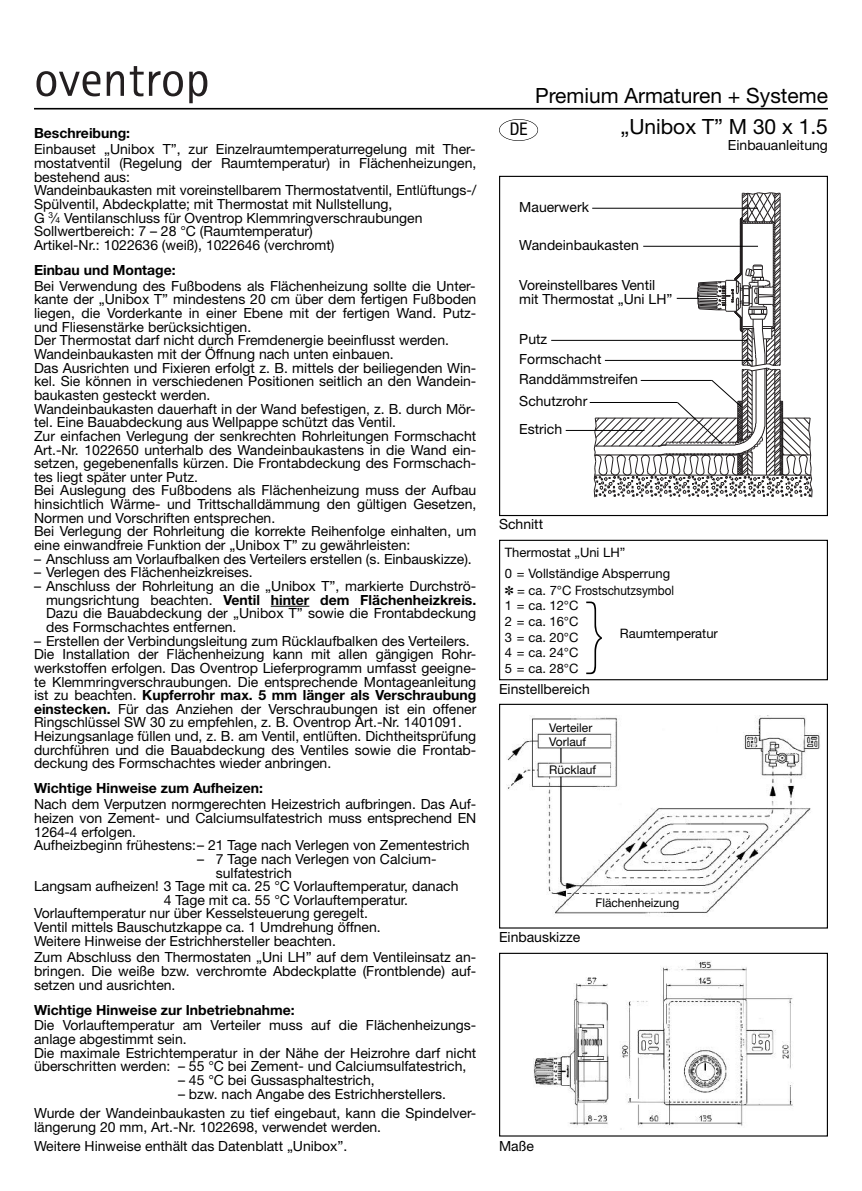
<style>
.page{position:relative;width:862px;height:1191px;background:#fff}
.page>*{position:absolute;margin:0;border:0;box-sizing:border-box;transform-origin:0 0}
.t1{font:200 80px "Helvetica Neue";color:#000}
.t2{font:21px/30.8px "Helvetica Neue";color:#000;text-align:right}
.t3{font:condensed 17.4px "Helvetica Neue";color:#000}
.t4{font:14px/13.6px "Helvetica Neue";color:#000}
.t5{font:700 14px "Helvetica Neue";color:#000}
.t6{font:13px/15.6px "Helvetica Neue";color:#000}
.t7{font:12px/14px "Helvetica Neue";color:#000}
.s1{font-size:8.4px}
.s2{font-weight:700}
.s3{color:#fff}
</style>
<div class="page">
<img style="left:533px;top:960px;width:260px;height:169px">
<div style="left:499px;top:952px;width:329px;height:184px;border:1px solid #000"></div>
<img style="left:507px;top:716px;width:313px;height:199px">
<div style="left:499px;top:704px;width:329px;height:224px;border:1px solid #000"></div>
<hr style="left:271px;top:606px;width:38px;height:1px;background:#000">
<div style="left:499px;top:176px;width:329px;height:340px;border:1px solid #000"></div>
<hr style="left:592px;top:208px;width:166px;height:1px;background:#000">
<hr style="left:551px;top:340px;width:196px;height:1px;background:#000">
<hr style="left:566px;top:430px;width:78px;height:1px;background:#000">
<hr style="left:590px;top:402px;width:87px;height:1px;background:#000">
<svg style="left:593px;top:192px;width:220px;height:305px"></svg>
<div style="left:499px;top:540px;width:329px;height:140px;border:1px solid #000"></div>
<div style="left:499px;top:119px;width:39px;height:22px;border:1px solid #000;border-radius:50%"></div>
<hr style="left:34px;top:108px;width:794px;height:1px;background:#000">
<svg style="left:36px;top:66px;width:171px;height:37px"></svg>
<p class="t5" style="left:34px;top:128px;width:98px">Beschreibung:</p>
<p class="t4" style="left:34px;top:144px;width:444px">Einbauset „Unibox T”, zur Einzelraumtemperaturregelung mit Ther&shy;mostatventil (Regelung der Raumtemperatur) in Flächenheizungen, bestehend aus:<br>Wandeinbaukasten mit voreinstellbarem Thermostatventil, Entlüftungs-/ Spülventil, Abdeckplatte; mit Thermostat mit Nullstellung,<br>G <sup>3</sup>⁄<span class="s1">4</span> Ventilanschluss für Oventrop Klemmringverschraubungen Sollwertbereich: 7 – 28 °C (Raumtemperatur)<br>Artikel-Nr.: 1022636 (weiß), 1022646 (verchromt)</p>
<p class="t5" style="left:34px;top:265px;width:143px">Einbau und Montage:</p>
<p class="t4" style="left:34px;top:280px;width:444px">Bei Verwendung des Fußbodens als Flächenheizung sollte die Unter&shy;kante der „Unibox T” mindestens 20 cm über dem fertigen Fußboden liegen, die Vorderkante in einer Ebene mit der fertigen Wand. Putz&shy;und Fliesenstärke berücksichtigen.<br>Der Thermostat darf nicht durch Fremdenergie beeinflusst werden.<br>Wandeinbaukasten mit der Öffnung nach unten einbauen.<br>Das Ausrichten und Fixieren erfolgt z. B. mittels der beiliegenden Win&shy;kel. Sie können in verschiedenen Positionen seitlich an den Wandein&shy;baukasten gesteckt werden.<br>Wandeinbaukasten dauerhaft in der Wand befestigen, z. B. durch Mör&shy;tel. Eine Bauabdeckung aus Wellpappe schützt das Ventil.<br>Zur einfachen Verlegung der senkrechten Rohrleitungen Formschacht Art.-Nr. 1022650 unterhalb des Wandeinbaukastens in die Wand ein&shy;setzen, gegebenenfalls kürzen. Die Frontabdeckung des Formschach&shy;tes liegt später unter Putz.<br>Bei Auslegung des Fußbodens als Flächenheizung muss der Aufbau hinsichtlich Wärme- und Trittschalldämmung den gültigen Gesetzen, Normen und Vorschriften entsprechen.<br>Bei Verlegung der Rohrleitung die korrekte Reihenfolge einhalten, um eine einwandfreie Funktion der „Unibox T” zu gewährleisten:</p>
<p class="t4" style="left:34px;top:553px;width:439px">– Anschluss am Vorlaufbalken des Verteilers erstellen (s. Einbauskizze).</p>
<p class="t4" style="left:34px;top:567px;width:220px">– Verlegen des Flächenheizkreises.</p>
<p class="t4" style="left:46px;top:580px;width:432px;text-align:justify;text-indent:-12px">– Anschluss der Rohrleitung an die „Unibox T”, markierte Durchströ&shy;mungsrichtung beachten. <span class="s2">Ventil hinter dem Flächenheizkreis.<br></span>Dazu die Bauabdeckung der „Unibox T” sowie die Frontabdeckung des Formschachtes entfernen.</p>
<p class="t4" style="left:34px;top:635px;width:444px">– Erstellen der Verbindungsleitung zum Rücklaufbalken des Verteilers.<br>Die Installation der Flächenheizung kann mit allen gängigen Rohr&shy;werkstoffen erfolgen. Das Oventrop Lieferprogramm umfasst geeigne&shy;te Klemmringverschraubungen. Die entsprechende Montageanleitung ist zu beachten. <span class="s2">Kupferrohr max. 5 mm länger als Verschraubung einstecken.</span> Für das Anziehen der Verschraubungen ist ein offener Ringschlüssel SW 30 zu empfehlen, z. B. Oventrop Art.-Nr. 1401091.<br>Heizungsanlage füllen und, z. B. am Ventil, entlüften. Dichtheitsprüfung durchführen und die Bauabdeckung des Ventiles sowie die Frontab&shy;deckung des Formschachtes wieder anbringen.</p>
<p class="t5" style="left:34px;top:783px;width:230px">Wichtige Hinweise zum Aufheizen:</p>
<p class="t4" style="left:34px;top:799px;width:444px">Nach dem Verputzen normgerechten Heizestrich aufbringen. Das Auf&shy;heizen von Zement- und Calciumsulfatestrich muss entsprechend EN 1264-4 erfolgen.<br>Aufheizbeginn frühestens:– 21 Tage nach Verlegen von Zementestrich</p>
<p class="t4" style="left:197px;top:853px;width:241px">– <span class="s3">2</span>7 Tage nach Verlegen von Calcium-</p>
<p class="t4" style="left:216px;top:867px;width:77px">sulfatestrich</p>
<p class="t4" style="left:34px;top:880px;width:426px">Langsam aufheizen! 3 Tage mit ca. 25 °C Vorlauftemperatur, danach</p>
<p class="t4" style="left:164px;top:894px;width:246px">4 Tage mit ca. 55 °C Vorlauftemperatur.</p>
<p class="t4" style="left:34px;top:908px;width:335px">Vorlauftemperatur nur über Kesselsteuerung geregelt.</p>
<p class="t4" style="left:34px;top:921px;width:348px">Ventil mittels Bauschutzkappe ca. 1 Umdrehung öffnen.</p>
<p class="t4" style="left:34px;top:935px;width:303px">Weitere Hinweise der Estrichhersteller beachten.</p>
<p class="t4" style="left:34px;top:951px;width:444px;text-align:justify">Zum Abschluss den Thermostaten „Uni LH” auf dem Ventileinsatz an&shy;bringen. Die weiße bzw. verchromte Abdeckplatte (Frontblende) auf&shy;setzen und ausrichten.</p>
<p class="t5" style="left:34px;top:1004px;width:262px">Wichtige Hinweise zur Inbetriebnahme:</p>
<p class="t4" style="left:34px;top:1020px;width:444px">Die Vorlauftemperatur am Verteiler muss auf die Flächenheizungs&shy;anlage abgestimmt sein.<br>Die maximale Estrichtemperatur in der Nähe der Heizrohre darf nicht überschritten werden: – 55 °C bei Zement- und Calciumsulfatestrich,</p>
<p class="t4" style="left:178px;top:1074px;width:198px">– 45 °C bei Gussasphaltestrich,</p>
<p class="t4" style="left:34px;top:1085px;width:444px;line-height:19.4px;text-indent:144px">– bzw. nach Angabe des Estrichherstellers.<br>Wurde der Wandeinbaukasten zu tief eingebaut, kann die Spindelver-</p>
<p class="t4" style="left:34px;top:1118px;width:349px;line-height:19.4px">längerung 20 mm, Art.-Nr. 1022698, verwendet werden.<br>Weitere Hinweise enthält das Datenblatt „Unibox”.</p>
<p class="t3" style="left:510px;top:123px;width:19px">DE</p>
<h2 class="t2" style="left:535px;top:82px;width:294px">Premium Armaturen + Systeme „Unibox T” M 30 x 1.5</h2>
<p class="t4" style="left:728px;top:139px;width:102px">Einbauanleitung</p>
<p class="t4" style="left:519px;top:202px;width:71px">Mauerwerk</p>
<p class="t4" style="left:519px;top:240px;width:121px">Wandeinbaukasten</p>
<p class="t4" style="left:519px;top:279px;width:155px">Voreinstellbares Ventil mit Thermostat „Uni LH”</p>
<p class="t4" style="left:519px;top:333px;width:29px">Putz</p>
<p class="t4" style="left:519px;top:351px;width:120px;line-height:19px">Formschacht<br>Randdämmstreifen</p>
<p class="t4" style="left:519px;top:395px;width:70px">Schutzrohr</p>
<p class="t4" style="left:519px;top:423px;width:45px">Estrich</p>
<p class="t4" style="left:499px;top:518px;width:46px">Schnitt</p>
<p class="t6" style="left:505px;top:542px;width:167px;line-height:21.2px">Thermostat „Uni LH”<br>0 = Vollständige Absperrung</p>
<p class="t6" style="left:505px;top:583px;width:171px">✽ = ca. 7°C Frostschutzsymbol<br>1 = ca. 12°C<br>2 = ca. 16°C<br>3 = ca. 20°C<br>4 = ca. 24°C<br>5 = ca. 28°C</p>
<h1 class="t1" style="left:582px;top:585px;width:28px">}</h1>
<p class="t6" style="left:620px;top:626px;width:99px">Raumtemperatur</p>
<p class="t4" style="left:499px;top:683px;width:92px">Einstellbereich</p>
<p class="t7" style="left:549px;top:721px;width:45px">Verteiler<br>Vorlauf</p>
<p class="t7" style="left:549px;top:763px;width:48px">Rücklauf</p>
<p class="t4" style="left:499px;top:931px;width:83px">Einbauskizze</p>
<p class="t7" style="left:595px;top:896px;width:85px">Flächenheizung</p>
<p class="t4" style="left:499px;top:1140px;width:37px">Maße</p>
</div>
